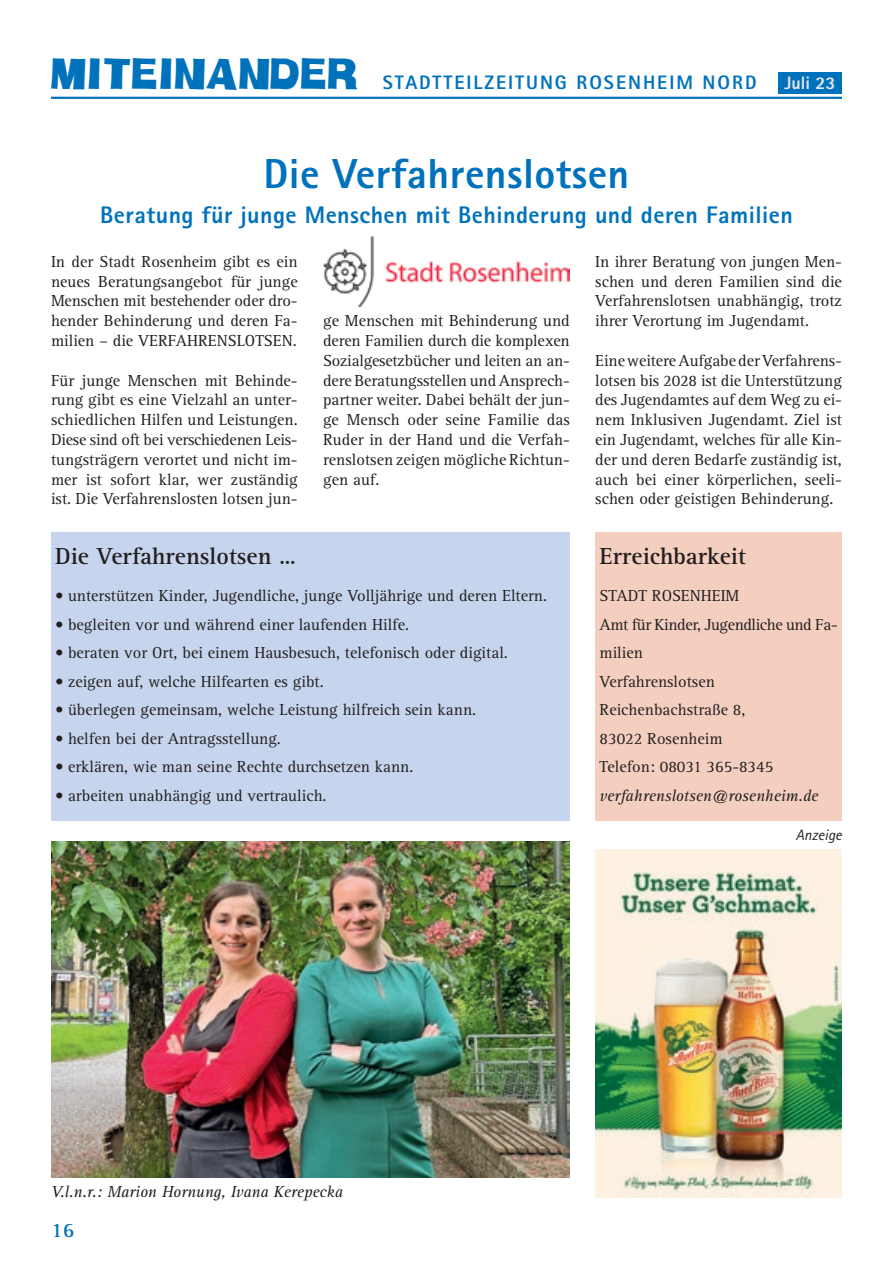
<style>
.page{position:relative;width:893px;height:1263px;background:#fff}
.page>*{position:absolute;margin:0;border:0;box-sizing:border-box;transform-origin:0 0}
.t1{font:800 42px "Rotis Sans Serif";letter-spacing:.01em;color:#0072bc}
.t2{font:800 24px "Rotis Sans Serif";letter-spacing:.02em;color:#0072bc}
.t3{font:700 24px "Rotis Serif";color:#231f20}
.t4{font:700 21px "Rotis Serif";color:#0072bc}
.t5{font:800 19.5px "Rotis Sans Serif";letter-spacing:.1em;color:#0072bc}
.t6{font:800 18px "Rotis Sans Serif";color:#e6e7e9}
.t7{font:16.5px/19.8px "Rotis Serif";color:#231f20;text-align:justify}
.t8{font:italic 16.5px "Rotis Serif";color:#231f20}
.t9{font:italic 15px "Rotis Sans Serif";color:#231f20}
.s1{font-family:"H Man";font-weight:400;font-size:42px}
</style>
<div class="page">
<div style="left:778px;top:72px;width:64px;height:22px;background:#0072bc"></div>
<hr style="left:51px;top:97px;width:791px;height:2px;background:#0072bc">
<div style="left:51px;top:532px;width:519px;height:289px;background:#c6d5ed"></div>
<div style="left:595px;top:532px;width:247px;height:289px;background:#f4cfc0"></div>
<img style="left:595px;top:849px;width:247px;height:348px">
<img style="left:323px;top:237px;width:247px;height:69px">
<img style="left:51px;top:841px;width:519px;height:336px">
<p class="t5" style="left:51px;top:70px;width:707px"><span class="s1">MITEINANDER</span> STADTTEILZEITUNG ROSENHEIM NORD</p>
<h1 class="t1" style="left:264px;top:147px;width:367px">Die Verfahrenslotsen</h1>
<p class="t6" style="left:784px;top:72px;width:53px">Juli 23</p>
<h2 class="t2" style="left:100px;top:199px;width:694px">Beratung für junge Menschen mit Behinderung und deren Familien</h2>
<p class="t7" style="left:51px;top:252px;width:248px">In der Stadt Rosenheim gibt es ein neues Beratungsangebot für junge Menschen mit bestehender oder dro&shy;hender Behinderung und deren Fa&shy;milien – die VERFAHRENSLOTSEN.</p>
<p class="t7" style="left:51px;top:371px;width:248px">Für junge Menschen mit Behinde&shy;rung gibt es eine Vielzahl an unter&shy;schiedlichen Hilfen und Leistungen.<br>Diese sind oft bei verschiedenen Leis&shy;tungsträgern verortet und nicht im&shy;mer ist sofort klar, wer zuständig ist. Die Verfahrenslosten lotsen jun-</p>
<p class="t7" style="left:323px;top:311px;width:248px">ge Men schen mit Behinderung und deren Familien durch die komplexen Sozialgesetzbücher und leiten an an&shy;dere Beratungsstellen und Ansprech&shy;partner weiter. Dabei behält der jun&shy;ge Mensch oder seine Familie das Ruder in der Hand und die Verfah&shy;renslotsen zeigen mögliche Richtun&shy;gen auf.</p>
<h2 class="t3" style="left:55px;top:542px;width:242px">Die Verfahrenslotsen …</h2>
<p class="t7" style="left:55px;top:586px;width:493px">• unterstützen Kinder, Jugendliche, junge Volljährige und deren Eltern.</p>
<p class="t7" style="left:55px;top:615px;width:355px">• begleiten vor und während einer laufenden Hilfe.</p>
<p class="t7" style="left:55px;top:643px;width:454px">• beraten vor Ort, bei einem Hausbesuch, telefonisch oder digital.</p>
<p class="t7" style="left:55px;top:672px;width:270px">• zeigen auf, welche Hilfearten es gibt.</p>
<p class="t7" style="left:55px;top:700px;width:422px">• überlegen gemeinsam, welche Leistung hilfreich sein kann.</p>
<p class="t7" style="left:55px;top:729px;width:227px">• helfen bei der Antragsstellung.</p>
<p class="t7" style="left:55px;top:757px;width:360px">• erklären, wie man seine Rechte durchsetzen kann.</p>
<p class="t7" style="left:55px;top:786px;width:273px">• arbeiten unabhängig und vertraulich.</p>
<p class="t7" style="left:595px;top:252px;width:248px">In ihrer Beratung von jungen Men&shy;schen und deren Familien sind die Verfahrenslotsen unabhängig, trotz ihrer Verortung im Jugendamt.</p>
<p class="t7" style="left:595px;top:351px;width:248px">Eine weitere Aufgabe der Verfahrens&shy;lotsen bis 2028 ist die Unterstützung des Jugendamtes auf dem Weg zu ei&shy;nem Inklusiven Jugendamt. Ziel ist ein Jugendamt, welches für alle Kin&shy;der und deren Bedarfe zuständig ist, auch bei einer körperlichen, seeli&shy;schen oder geistigen Behinderung.</p>
<h2 class="t3" style="left:600px;top:542px;width:148px">Erreichbarkeit</h2>
<p class="t7" style="left:600px;top:582px;width:240px;line-height:28.5px;text-align:left">STADT ROSENHEIM<br>Amt für Kinder, Jugendliche und Fa&shy;milien<br>Verfahrenslotsen<br>Reichenbachstraße 8,<br>83022 Rosenheim<br>Telefon: 08031 365-8345</p>
<p class="t8" style="left:600px;top:786px;width:220px">verfahrenslotsen@rosenheim.de</p>
<p class="t9" style="left:796px;top:826px;width:48px">Anzeige</p>
<p class="t8" style="left:51px;top:1183px;width:293px">V.l.n.r.: Marion Hornung, Ivana Kerepecka</p>
<p class="t4" style="left:51px;top:1218px;width:25px">16</p>
</div>
